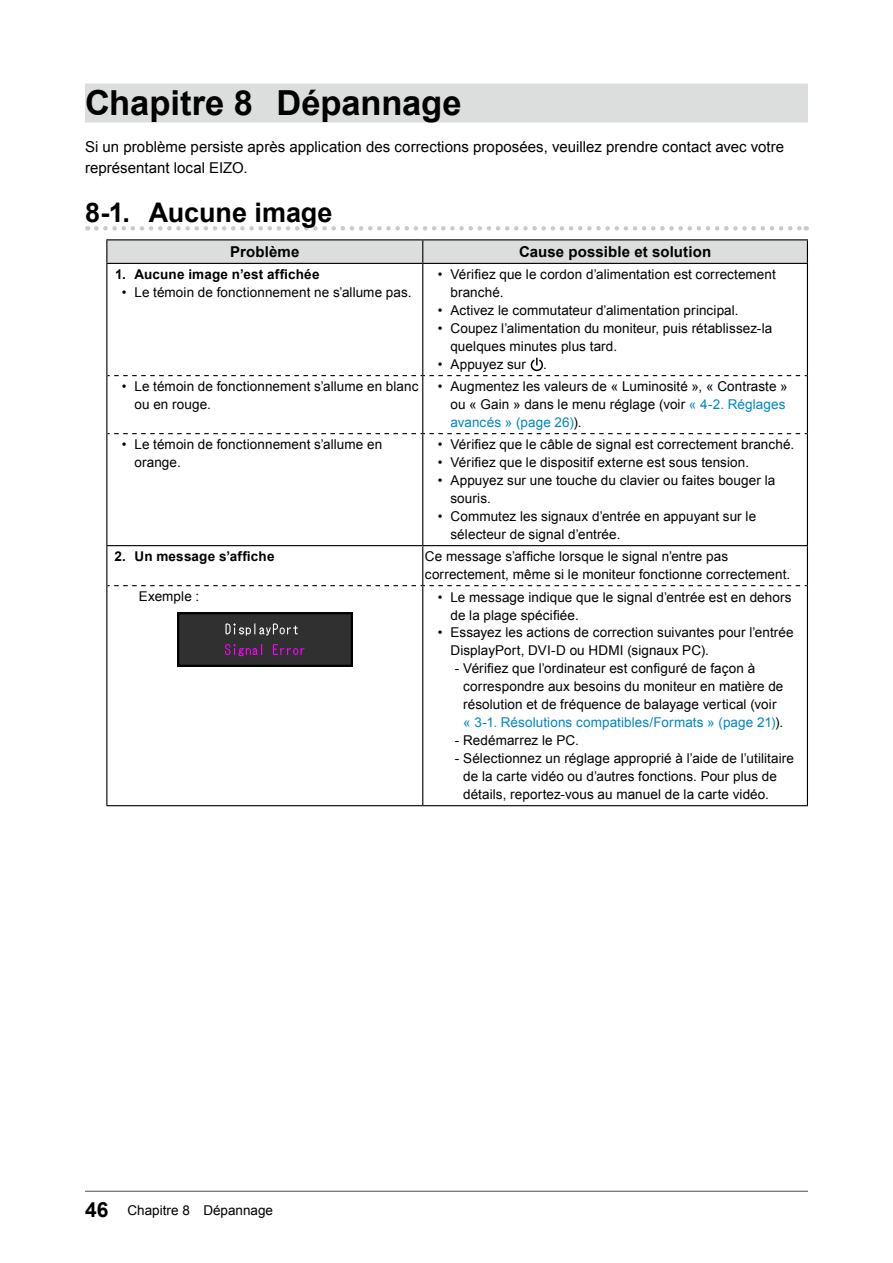
<style>
.page{position:relative;width:893px;height:1263px;background:#fff}
.page>*{position:absolute;margin:0;border:0;box-sizing:border-box;transform-origin:0 0}
.t1{font:700 34.5px "Arial";letter-spacing:-.005em;color:#000}
.t2{font:700 27px "Arial";color:#000}
.t3{font:15px/21px "Arial";letter-spacing:.005em;color:#000}
.t4{font:700 15px "Arial";letter-spacing:.01em;color:#000}
.t5{font:13.5px/18px "Arial";letter-spacing:.005em;color:#000}
.t6{font:700 13.5px "Arial";letter-spacing:.015em;color:#000}
.s1{color:#0087c3}
.s2{font-weight:700;font-size:21px}
</style>
<div class="page">
<hr style="left:85px;top:1191px;width:723px;height:1px;background:#595757">
<div style="left:85px;top:84px;width:723px;height:39px;background:#dcdddd"></div>
<svg style="left:96px;top:226px;width:711px;height:5px"></svg>
<hr style="left:106px;top:239px;width:317px;height:1px;background:#000">
<hr style="left:423px;top:239px;width:385px;height:1px;background:#000">
<svg style="left:106px;top:240px;width:702px;height:23px;background:#d5d6d6"></svg>
<hr style="left:106px;top:263px;width:317px;height:1px;background:#000">
<hr style="left:423px;top:263px;width:385px;height:1px;background:#000">
<hr style="left:106px;top:264px;width:1px;height:112px;background:#000">
<hr style="left:422px;top:264px;width:1px;height:111px;background:#000">
<hr style="left:807px;top:264px;width:1px;height:112px;background:#000">
<hr style="left:106px;top:376px;width:1px;height:58px;background:#000">
<hr style="left:422px;top:376px;width:1px;height:57px;background:#000">
<hr style="left:807px;top:376px;width:1px;height:58px;background:#000">
<hr style="left:106px;top:434px;width:1px;height:111px;background:#000">
<hr style="left:422px;top:434px;width:1px;height:111px;background:#000">
<hr style="left:807px;top:434px;width:1px;height:111px;background:#000">
<hr style="left:106px;top:545px;width:317px;height:1px;background:#000">
<hr style="left:106px;top:546px;width:1px;height:40px;background:#000">
<hr style="left:423px;top:545px;width:385px;height:1px;background:#000">
<hr style="left:422px;top:546px;width:1px;height:39px;background:#000">
<hr style="left:807px;top:546px;width:1px;height:40px;background:#000">
<hr style="left:106px;top:586px;width:1px;height:219px;background:#000">
<hr style="left:422px;top:586px;width:1px;height:219px;background:#000">
<hr style="left:807px;top:586px;width:1px;height:219px;background:#000">
<hr style="left:106px;top:805px;width:317px;height:1px;background:#000">
<hr style="left:423px;top:805px;width:385px;height:1px;background:#000">
<svg style="left:107px;top:433px;width:700px;height:1px"></svg>
<svg style="left:107px;top:585px;width:700px;height:1px"></svg>
<svg style="left:107px;top:358px;width:700px;height:18px"></svg>
<img style="left:177px;top:612px;width:176px;height:54px">
<h1 class="t1" style="left:85px;top:80px;width:378px">Chapitre 8 Dépannage</h1>
<p class="t3" style="left:85px;top:136px;width:701px">Si un problème persiste après application des corrections proposées, veuillez prendre contact avec votre représentant local EIZO.</p>
<h2 class="t2" style="left:85px;top:195px;width:249px">8-1. Aucune image</h2>
<p class="t4" style="left:230px;top:242px;width:71px">Problème</p>
<p class="t4" style="left:519px;top:242px;width:194px">Cause possible et solution</p>
<p class="t6" style="left:115px;top:265px;width:206px">1. Aucune image n’est affichée</p>
<p class="t5" style="left:122px;top:284px;width:291px">• Le témoin de fonctionnement ne s’allume pas.</p>
<p class="t5" style="left:450px;top:266px;width:327px;text-indent:-13px">• Vérifiez que le cordon d’alimentation est correctement branché.</p>
<p class="t5" style="left:438px;top:302px;width:302px">• Activez le commutateur d’alimentation principal.</p>
<p class="t5" style="left:450px;top:320px;width:323px;text-indent:-13px">• Coupez l’alimentation du moniteur, puis rétablissez-la quelques minutes plus tard.</p>
<p class="t5" style="left:438px;top:356px;width:90px">• Appuyez sur</p>
<p class="t5" style="left:543px;top:356px;width:5px">.</p>
<p class="t5" style="left:135px;top:378px;width:286px;text-indent:-13px">• Le témoin de fonctionnement s’allume en blanc ou en rouge.</p>
<p class="t5" style="left:450px;top:378px;width:339px;text-indent:-13px">• Augmentez les valeurs de « Luminosité », « Contraste » ou « Gain » dans le menu réglage (voir <span class="s1">« 4-2. Réglages avancés » (page 26)</span>).</p>
<p class="t5" style="left:135px;top:436px;width:249px;text-indent:-13px">• Le témoin de fonctionnement s’allume en orange.</p>
<p class="t5" style="left:438px;top:436px;width:358px">• Vérifiez que le câble de signal est correctement branché.</p>
<p class="t5" style="left:438px;top:454px;width:313px">• Vérifiez que le dispositif externe est sous tension.</p>
<p class="t5" style="left:450px;top:472px;width:326px;text-indent:-13px">• Appuyez sur une touche du clavier ou faites bouger la souris.</p>
<p class="t5" style="left:450px;top:508px;width:307px;text-indent:-13px">• Commutez les signaux d’entrée en appuyant sur le sélecteur de signal d’entrée.</p>
<p class="t6" style="left:114px;top:548px;width:162px">2. Un message s’affiche</p>
<p class="t5" style="left:425px;top:548px;width:367px">Ce message s’affiche lorsque le signal n’entre pas correctement, même si le moniteur fonctionne correctement.</p>
<p class="t5" style="left:139px;top:588px;width:62px">Exemple :</p>
<p class="t5" style="left:450px;top:588px;width:343px;text-indent:-13px">• Le message indique que le signal d’entrée est en dehors de la plage spécifiée.</p>
<p class="t5" style="left:450px;top:624px;width:345px;text-indent:-13px">• Essayez les actions de correction suivantes pour l’entrée<br>DisplayPort, DVI-D ou HDMI (signaux PC).</p>
<p class="t5" style="left:463px;top:660px;width:322px;text-indent:-9px">- Vérifiez que l’ordinateur est configuré de façon à correspondre aux besoins du moniteur en matière de résolution et de fréquence de balayage vertical (voir <span class="s1">« 3-1. Résolutions compatibles/Formats » (page 21)</span>).</p>
<p class="t5" style="left:455px;top:732px;width:126px">- Redémarrez le PC.</p>
<p class="t5" style="left:463px;top:750px;width:332px;text-indent:-9px">- Sélectionnez un réglage approprié à l’aide de l’utilitaire de la carte vidéo ou d’autres fonctions. Pour plus de détails, reportez-vous au manuel de la carte vidéo.</p>
<p class="t5" style="left:85px;top:1201px;width:190px"><span class="s2">46</span> Chapitre 8 Dépannage</p>
</div>
